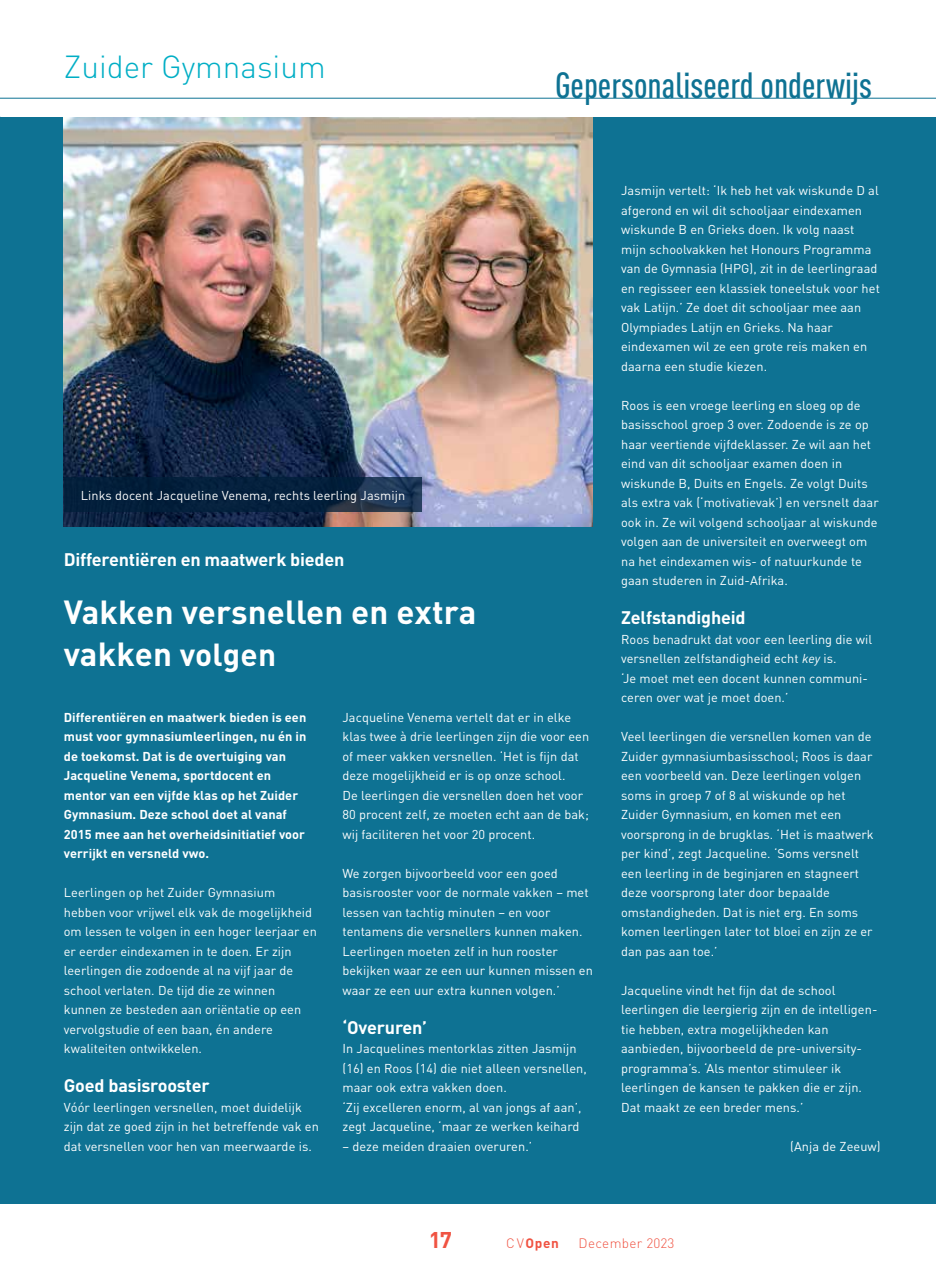
<style>
.page{position:relative;width:936px;height:1276px;background:#fff}
.page>*{position:absolute;margin:0;border:0;box-sizing:border-box;transform-origin:0 0}
.t1{font:500 36px "DIN Cond";color:#0e7293}
.t2{font:700 33px/42px "DIN";letter-spacing:.005em;color:#fff}
.t3{font:300 31.5px "DIN";color:#00aec5}
.t4{font:700 22.5px "DIN";color:#f05342}
.t5{font:700 18px "DIN";letter-spacing:-.01em;color:#fff}
.t6{font:300 13.5px "DIN";letter-spacing:.025em;color:#f05342}
.t7{font:700 13.5px "DIN";color:#f05342}
.t8{font:12.75px/19.5px "DIN";letter-spacing:.005em;color:#fff}
.t9{font:700 12.75px/19.5px "DIN";letter-spacing:.005em;color:#fff}
.s1{font-size:31.5px}
.s2{font-style:italic}
.s3{font-weight:300}
</style>
<div class="page">
<div style="left:0;top:117px;width:935px;height:1086px;background:#0e7293"></div>
<hr style="left:0;top:98px;width:935px;height:1px;background:#0e7293">
<img style="left:64px;top:118px;width:528px;height:408px">
<svg style="left:64px;top:477px;width:357px;height:35px;background:#092440"></svg>
<h3 class="t3" style="left:64px;top:47px;width:263px">Zuider Gymnasium</h3>
<h1 class="t1" style="left:555px;top:64px;width:318px">Gepersonaliseerd onderwijs</h1>
<p class="t8" style="left:81px;top:485px;width:326px">Links docent Jacqueline Venema, rechts leerling Jasmijn</p>
<h3 class="t5" style="left:64px;top:547px;width:282px">Differentiëren en maatwerk bieden</h3>
<h2 class="t2" style="left:64px;top:590px;width:414px">Vakken versnellen en extra vakken <span class="s1">volgen</span></h2>
<p class="t9" style="left:64px;top:707px;width:244px">Differentiëren en maatwerk bieden is een must voor gymnasiumleerlingen, nu én in de toekomst. Dat is de overtuiging van Jacqueline Venema, sportdocent en mentor van een vijfde klas op het Zuider Gymnasium. Deze school doet al vanaf 2015 mee aan het overheidsinitiatief voor verrijkt en versneld vwo.</p>
<p class="t8" style="left:64px;top:882px;width:254px">Leerlingen op het Zuider Gymnasium hebben voor vrijwel elk vak de mogelijkheid om lessen te volgen in een hoger leerjaar en er eerder eindexamen in te doen. Er zijn leerlingen die zodoende al na vijf jaar de school verlaten. De tijd die ze winnen kunnen ze besteden aan oriëntatie op een vervolgstudie of een baan, én andere kwaliteiten ontwikkelen.</p>
<h3 class="t5" style="left:64px;top:1074px;width:147px">Goed basisrooster</h3>
<p class="t8" style="left:64px;top:1097px;width:256px">Vóór leerlingen versnellen, moet duidelijk zijn dat ze goed zijn in het betreffende vak en dat versnellen voor hen van meerwaarde is.</p>
<p class="t8" style="left:342px;top:707px;width:248px">Jacqueline Venema vertelt dat er in elke klas twee à drie leerlingen zijn die voor een of meer vakken versnellen. ‘Het is fijn dat deze mogelijkheid er is op onze school.<br>De leerlingen die versnellen doen het voor 80 procent zelf, ze moeten echt aan de bak; wij faciliteren het voor 20 procent.</p>
<p class="t8" style="left:342px;top:863px;width:252px">We zorgen bijvoorbeeld voor een goed basisrooster voor de normale vakken – met lessen van tachtig minuten – en voor tentamens die versnellers kunnen maken.<br>Leerlingen moeten zelf in hun rooster bekijken waar ze een uur kunnen missen en waar ze een uur extra kunnen volgen.’</p>
<h3 class="t5" style="left:342px;top:1015px;width:86px">‘Overuren’</h3>
<p class="t8" style="left:342px;top:1038px;width:246px">In Jacquelines mentorklas zitten Jasmijn (16) en Roos (14) die niet alleen versnellen, maar ook extra vakken doen.<br>‘Zij excelleren enorm, al van jongs af aan’, zegt Jacqueline, ‘maar ze werken keihard</p>
<p class="t8" style="left:342px;top:1136px;width:191px">– deze meiden draaien overuren.’</p>
<p class="t8" style="left:621px;top:180px;width:260px">Jasmijn vertelt: ‘Ik heb het vak wiskunde D al afgerond en wil dit schooljaar eindexamen wiskunde B en Grieks doen. Ik volg naast mijn schoolvakken het Honours Programma van de Gymnasia (HPG), zit in de leerlingraad en regisseer een klassiek toneelstuk voor het vak Latijn.’ Ze doet dit schooljaar mee aan Olympiades Latijn en Grieks. Na haar eindexamen wil ze een grote reis maken en daarna een studie kiezen.</p>
<p class="t8" style="left:621px;top:395px;width:259px">Roos is een vroege leerling en sloeg op de basisschool groep 3 over. Zodoende is ze op haar veertiende vijfdeklasser. Ze wil aan het eind van dit schooljaar examen doen in wiskunde B, Duits en Engels. Ze volgt Duits als extra vak (‘motivatievak’) en versnelt daar ook in. Ze wil volgend schooljaar al wiskunde volgen aan de universiteit en overweegt om na het eindexamen wis- of natuurkunde te gaan studeren in Zuid-Afrika.</p>
<h3 class="t5" style="left:621px;top:606px;width:126px">Zelfstandigheid</h3>
<p class="t8" style="left:621px;top:629px;width:252px">Roos benadrukt dat voor een leerling die wil versnellen zelfstandigheid echt <span class="s2">key</span> is.<br>‘Je moet met een docent kunnen communi&shy;ceren over wat je moet doen.’</p>
<p class="t8" style="left:621px;top:726px;width:254px">Veel leerlingen die versnellen komen van de Zuider gymnasiumbasisschool; Roos is daar een voorbeeld van. Deze leerlingen volgen soms in groep 7 of 8 al wiskunde op het Zuider Gymnasium, en komen met een voorsprong in de brugklas. ‘Het is maatwerk per kind’, zegt Jacqueline. ‘Soms versnelt een leerling in de beginjaren en stagneert deze voorsprong later door bepaalde omstandigheden. Dat is niet erg. En soms komen leerlingen later tot bloei en zijn ze er dan pas aan toe.’</p>
<p class="t8" style="left:621px;top:980px;width:258px">Jacqueline vindt het fijn dat de school leerlingen die leergierig zijn en de intelligen&shy;tie hebben, extra mogelijkheden kan aanbieden, bijvoorbeeld de pre-university&shy;programma’s. ‘Als mentor stimuleer ik leerlingen de kansen te pakken die er zijn.<br>Dat maakt ze een breder mens.’</p>
<p class="t8" style="left:790px;top:1136px;width:92px">(Anja de Zeeuw)</p>
<h3 class="t4" style="left:429px;top:1225px;width:25px">17</h3>
<p class="t7" style="left:506px;top:1234px;width:54px"><span class="s3">CV</span>Open</p>
<p class="t6" style="left:578px;top:1235px;width:97px">December 2023</p>
</div>
